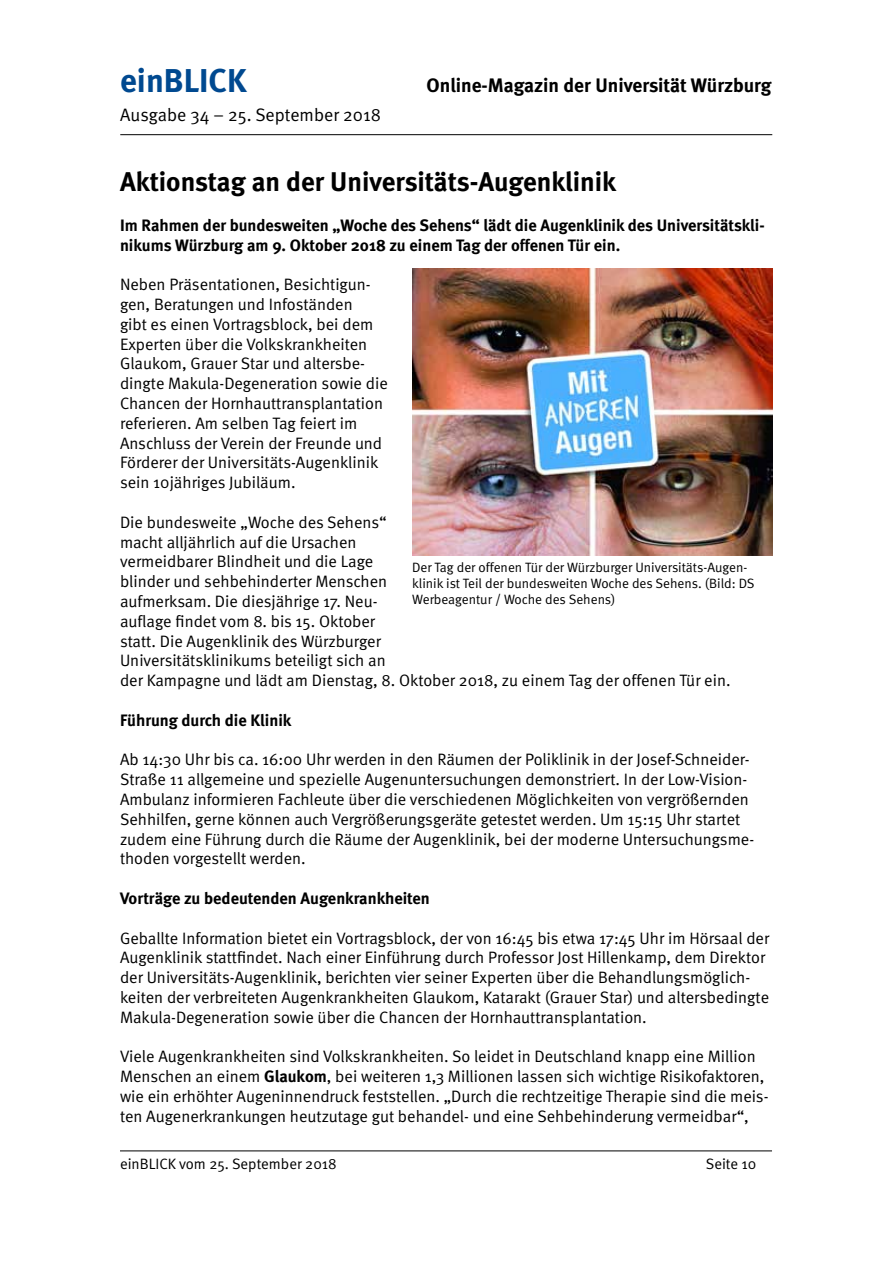
<style>
.page{position:relative;width:893px;height:1263px;background:#fff}
.page>*{position:absolute;margin:0;border:0;box-sizing:border-box;transform-origin:0 0}
.t1{font:700 33px "Meta";color:#004990}
.t2{font:700 27px "Meta";color:#000}
.t3{font:700 19.5px "Meta";color:#000}
.t4{font:18px "Meta Normal";color:#000}
.t5{font:16.5px/19.8px "Meta Normal";color:#000}
.t6{font:700 16.5px/19.8px "Meta";color:#000}
.t7{font:15px "Meta Normal";color:#000}
.t8{font:13.5px/16.2px "Meta Normal";color:#000}
.s1{font-family:"Meta";font-weight:700}
</style>
<div class="page">
<hr style="left:120px;top:134px;width:652px;height:1px;background:#000">
<hr style="left:120px;top:1150px;width:652px;height:1px;background:#000">
<img style="left:412px;top:269px;width:360px;height:286px">
<h1 class="t1" style="left:120px;top:61px;width:128px">einBLICK</h1>
<p class="t3" style="left:427px;top:74px;width:346px">Online-Magazin der Universität Würzburg</p>
<p class="t4" style="left:120px;top:105px;width:262px">Ausgabe 34 – 25. September 2018</p>
<h2 class="t2" style="left:120px;top:166px;width:498px">Aktionstag an der Universitäts-Augenklinik</h2>
<p class="t6" style="left:120px;top:215px;width:646px">Im Rahmen der bundesweiten „Woche des Sehens“ lädt die Augenklinik des Universitätskli&shy;nikums Würzburg am 9. Oktober 2018 zu einem Tag der offenen Tür ein.</p>
<p class="t5" style="left:120px;top:274px;width:269px">Neben Präsentationen, Besichtigun&shy;gen, Beratungen und Infoständen<br>gibt es einen Vortragsblock, bei dem Experten über die Volkskrankheiten Glaukom, Grauer Star und altersbe&shy;dingte Makula-Degeneration sowie die Chancen der Hornhauttransplantation referieren. Am selben Tag feiert im Anschluss der Verein der Freunde und Förderer der Universitäts-Augenklinik sein 10jähriges Jubiläum.</p>
<p class="t5" style="left:120px;top:512px;width:612px">Die bundesweite „Woche des Sehens“<br>macht alljährlich auf die Ursachen<br>vermeidbarer Blindheit und die Lage<br>blinder und sehbehinderter Menschen<br>aufmerksam. Die diesjährige 17. Neu-<br>auflage findet vom 8. bis 15. Oktober<br>statt. Die Augenklinik des Würzburger<br>Universitätsklinikums beteiligt sich an<br>der Kampagne und lädt am Dienstag, 8. Oktober 2018, zu einem Tag der offenen Tür ein.</p>
<p class="t6" style="left:120px;top:710px;width:173px">Führung durch die Klinik</p>
<p class="t5" style="left:120px;top:749px;width:636px">Ab 14:30 Uhr bis ca. 16:00 Uhr werden in den Räumen der Poliklinik in der Josef-Schneider-Straße 11 allgemeine und spezielle Augenuntersuchungen demonstriert. In der Low-Vision-Ambulanz informieren Fachleute über die verschiedenen Möglichkeiten von vergrößernden Sehhilfen, gerne können auch Vergrößerungsgeräte getestet werden. Um 15:15 Uhr startet zudem eine Führung durch die Räume der Augenklinik, bei der moderne Untersuchungsme&shy;thoden vorgestellt werden.</p>
<p class="t6" style="left:120px;top:888px;width:311px">Vorträge zu bedeutenden Augenkrankheiten</p>
<p class="t5" style="left:120px;top:928px;width:651px">Geballte Information bietet ein Vortragsblock, der von 16:45 bis etwa 17:45 Uhr im Hörsaal der Augenklinik stattfindet. Nach einer Einführung durch Professor Jost Hillenkamp, dem Direktor der Universitäts-Augenklinik, berichten vier seiner Experten über die Behandlungsmöglich&shy;keiten der verbreiteten Augenkrankheiten Glaukom, Katarakt (Grauer Star) und altersbedingte Makula-Degeneration sowie über die Chancen der Hornhauttransplantation.</p>
<p class="t5" style="left:120px;top:1046px;width:650px">Viele Augenkrankheiten sind Volkskrankheiten. So leidet in Deutschland knapp eine Million Menschen an einem <span class="s1">Glaukom</span>, bei weiteren 1,3 Millionen lassen sich wichtige Risikofaktoren, wie ein erhöhter Augeninnendruck feststellen. „Durch die rechtzeitige Therapie sind die meis&shy;ten Augenerkrankungen heutzutage gut behandel- und eine Sehbehinderung vermeidbar“,</p>
<p class="t8" style="left:412px;top:559px;width:344px">Der Tag der offenen Tür der Würzburger Universitäts-Augen&shy;klinik ist Teil der bundesweiten Woche des Sehens. (Bild: DS<br>Werbeagentur / Woche des Sehens)</p>
<p class="t7" style="left:120px;top:1155px;width:218px">einBLICK vom 25. September 2018</p>
<p class="t7" style="left:706px;top:1155px;width:52px">Seite 10</p>
</div>
